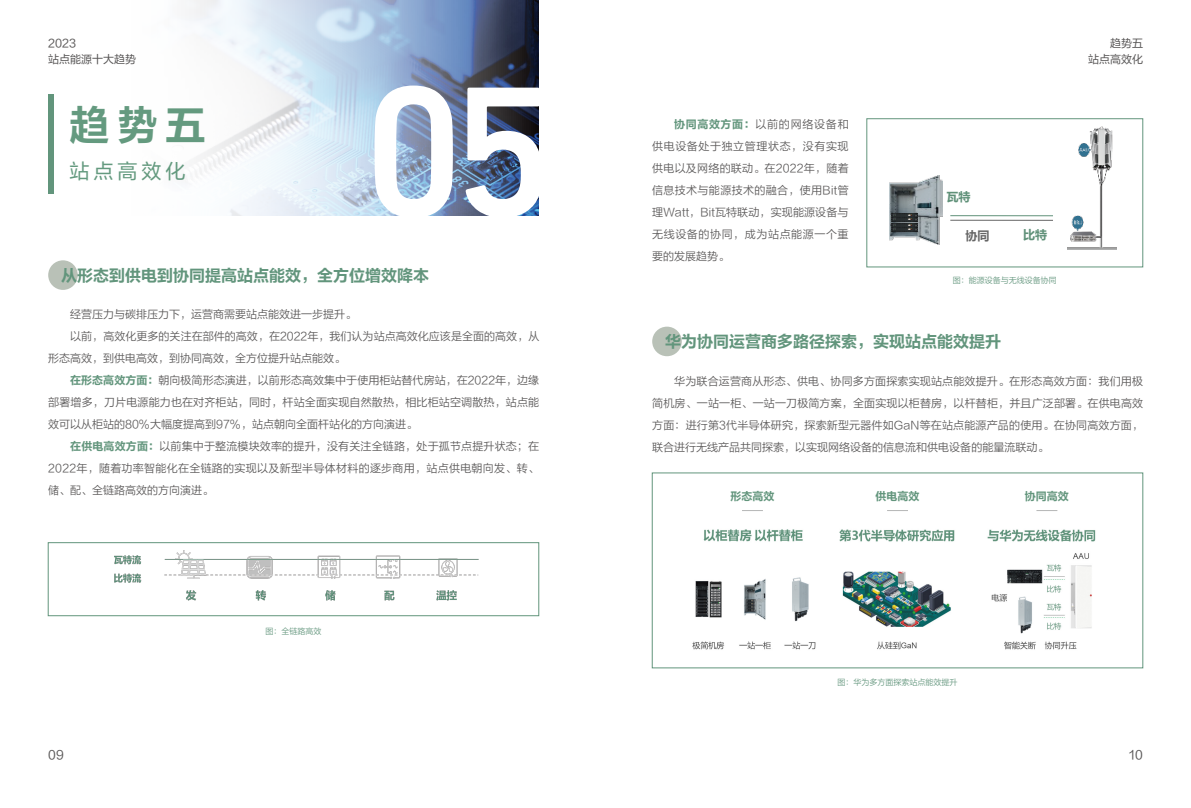
<style>
.page{position:relative;width:1191px;height:808px;background:#fff}
.page>*{position:absolute;margin:0;border:0;box-sizing:border-box;transform-origin:0 0}
.t1{font:500 188.6px "DIN Next LT Pro";color:#fff}
.t2{font:40px "FZLTCHJW GB1 0";color:#649a7f}
.t3{font:20px "FZLTHJW GB1 0";letter-spacing:.2em;color:#649a7f}
.t4{font:16px "FZLTCHJW GB1 0";color:#62957c}
.t5{font:12px "FZLTHJW GB1 0";color:#595757}
.t6{font:700 12px "Microsoft Ya Hei";color:#609179}
.t7{font:700 12px "Microsoft Ya Hei";color:#666}
.t8{font:11px/22px "FZLTXIHJW GB1 0";letter-spacing:.005em;color:#595757;text-align:justify}
.t9{font:11px "FZLTXIHJW GB1 0";letter-spacing:.025em;color:#595757}
.t10{font:11px/16px "FZLTHJW GB1 0";color:#595757;text-align:right}
.t11{font:11px "FZLTCHJW GB1 0";color:#62957c}
.t12{font:8px "FZLTXIHJW GB1 0";color:#62957c}
.s1{font-family:"FZLTCHJW GB1 0";color:#62957c}
</style>
<div class="page">
<div style="left:48px;top:260px;width:30px;height:30px;background:#b9c1b7;border-radius:50%"></div>
<div style="left:652px;top:327px;width:30px;height:29px;background:#b9c1b7;border-radius:50%"></div>
<div style="left:48px;top:542px;width:491px;height:74px;border:1px solid #62957c"></div>
<div style="left:866px;top:118px;width:277px;height:149px;border:1px solid #62957c"></div>
<img style="left:189px;top:0;width:350px;height:216px">
<img style="left:114px;top:551px;width:364px;height:50px">
<div style="left:48px;top:94px;width:6px;height:100px;background:#62957c"></div>
<img style="left:1067px;top:126px;width:50px;height:124px">
<img style="left:889px;top:175px;width:53px;height:69px">
<img style="left:891px;top:213px;width:26px;height:18px">
<svg style="left:950px;top:215px;width:103px;height:6px"></svg>
<img style="left:692px;top:529px;width:404px;height:121px">
<svg style="left:742px;top:510px;width:21px;height:1px"></svg>
<svg style="left:887px;top:510px;width:21px;height:1px"></svg>
<svg style="left:1036px;top:510px;width:21px;height:1px"></svg>
<p class="t10" style="left:48px;top:36px;width:90px;text-align:left">2023<br>站点能源十大趋势</p>
<h2 class="t2" style="left:70px;top:103px;width:137px">趋势五</h2>
<h3 class="t3" style="left:70px;top:160px;width:117px">站点高效化</h3>
<h1 class="t1" style="left:362px;top:42px;width:193px">05</h1>
<h3 class="t4" style="left:61px;top:266px;width:369px">从形态到供电到协同提高站点能效，全方位增效降本</h3>
<p class="t8" style="left:70px;top:304px;width:288px">经营压力与碳排压力下，运营商需要站点能效进一步提升。</p>
<p class="t8" style="left:70px;top:326px;width:470px">以前，高效化更多的关注在部件的高效，在2022年，我们认为站点高效化应该是全面的高效，从</p>
<p class="t8" style="left:48px;top:348px;width:299px">形态高效，到供电高效，到协同高效，全方位提升站点能效。</p>
<p class="t8" style="left:70px;top:370px;width:470px"><span class="s1">在形态高效方面：</span>朝向极简形态演进，以前形态高效集中于使用柜站替代房站，在2022年，边缘</p>
<p class="t8" style="left:48px;top:392px;width:492px">部署增多，刀片电源能力也在对齐柜站，同时，杆站全面实现自然散热，相比柜站空调散热，站点能</p>
<p class="t8" style="left:48px;top:414px;width:370px">效可以从柜站的80%大幅度提高到97%，站点朝向全面杆站化的方向演进。</p>
<p class="t8" style="left:70px;top:436px;width:470px"><span class="s1">在供电高效方面：</span>以前集中于整流模块效率的提升，没有关注全链路，处于孤节点提升状态；在</p>
<p class="t9" style="left:48px;top:463px;width:492px">2022年，随着功率智能化在全链路的实现以及新型半导体材料的逐步商用，站点供电朝向发、转、</p>
<p class="t8" style="left:48px;top:480px;width:166px">储、配、全链路高效的方向演进。</p>
<p class="t12" style="left:265px;top:626px;width:57px">图：全链路高效</p>
<p class="t8" style="left:652px;top:114px;width:198px;text-indent:22px"><span class="s1">协同高效方面：</span>以前的网络设备和供电设备处于独立管理状态，没有实现供电以及网络的联动。在2022年，随着信息技术与能源技术的融合，使用Bit管理Watt，Bit瓦特联动，实现能源设备与无线设备的协同，成为站点能源一个重要的发展趋势。</p>
<p class="t10" style="left:1088px;top:36px;width:56px">趋势五<br>站点高效化</p>
<p class="t6" style="left:946px;top:188px;width:25px">瓦特</p>
<p class="t7" style="left:965px;top:228px;width:25px">协同</p>
<p class="t6" style="left:1023px;top:227px;width:26px">比特</p>
<p class="t12" style="left:952px;top:276px;width:105px">图：能源设备与无线设备协同</p>
<h3 class="t4" style="left:665px;top:333px;width:337px">华为协同运营商多路径探索，实现站点能效提升</h3>
<p class="t8" style="left:652px;top:370px;width:492px;text-indent:22px">华为联合运营商从形态、供电、协同多方面探索实现站点能效提升。在形态高效方面：我们用极简机房、一站一柜、一站一刀极简方案，全面实现以柜替房，以杆替柜，并且广泛部署。在供电高效方面：进行第3代半导体研究，探索新型元器件如GaN等在站点能源产品的使用。在协同高效方面，联合进行无线产品共同探索，以实现网络设备的信息流和供电设备的能量流联动。</p>
<p class="t11" style="left:730px;top:490px;width:45px">形态高效</p>
<p class="t11" style="left:875px;top:490px;width:45px">供电高效</p>
<p class="t11" style="left:1025px;top:490px;width:45px">协同高效</p>
<p class="t12" style="left:837px;top:678px;width:121px">图：华为多方面探索站点能效提升</p>
<p class="t5" style="left:48px;top:748px;width:17px">09</p>
<p class="t5" style="left:1129px;top:748px;width:15px">10</p>
</div>
